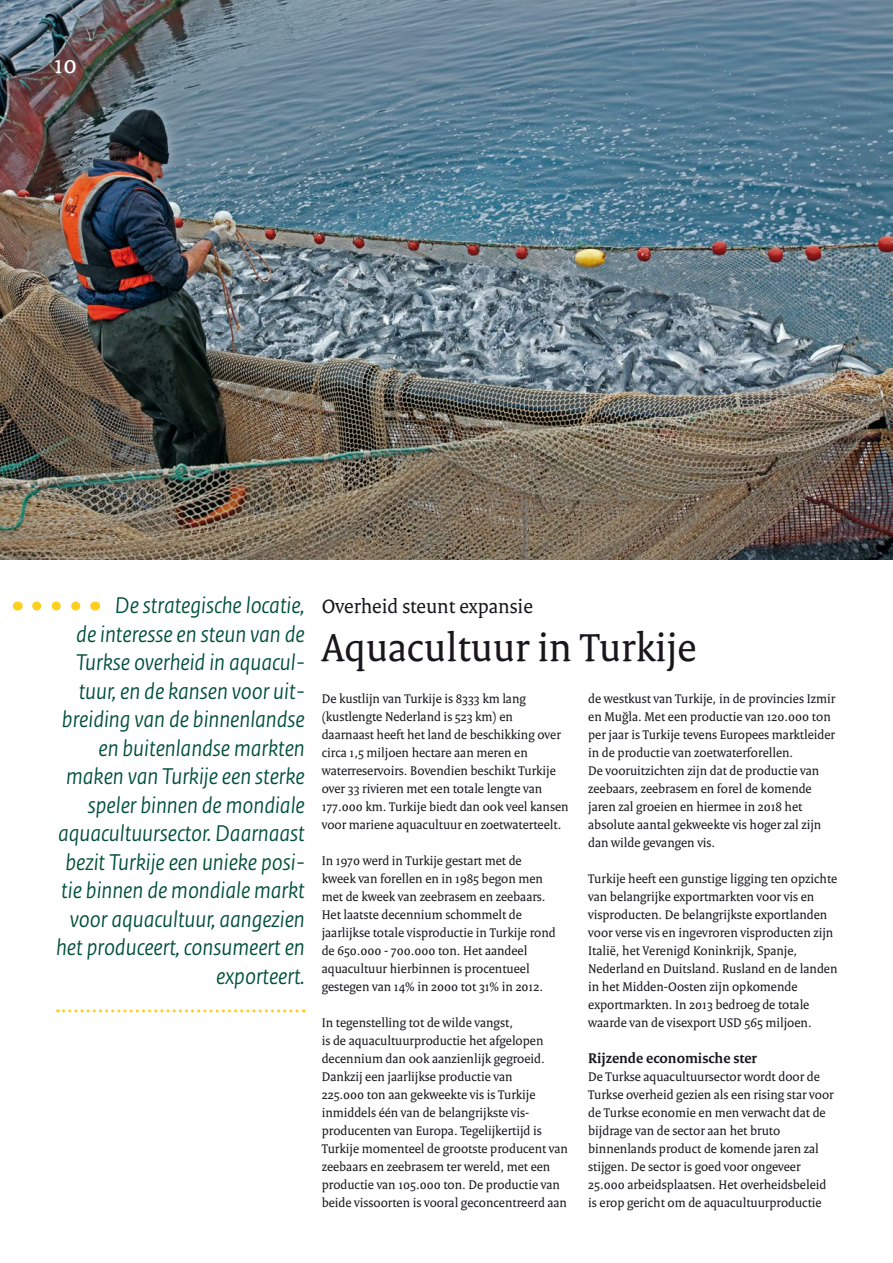
<style>
.page{position:relative;width:893px;height:1263px;background:#fff}
.page>*{position:absolute;margin:0;border:0;box-sizing:border-box;transform-origin:0 0}
.t1{font:42px "Rijksoverheid Serif";color:#1a171c}
.t2{font:27px "Rijksoverheid Serif";color:#fff}
.t3{font:italic 24px/28.5px "Rijksoverheid Sans Heading";color:#00503a;text-align:right}
.t4{font:21px "Rijksoverheid Serif";color:#1a171c}
.t5{font:700 15px "Rijksoverheid Serif";color:#1a171c}
.t6{font:13.5px/18px "Rijksoverheid Serif";color:#1a171c}
</style>
<div class="page">
<img style="left:0;top:0;width:893px;height:559px">
<svg style="left:37px;top:601px;width:44px;height:9px"></svg>
<svg style="left:57px;top:1009px;width:247px;height:3px"></svg>
<h2 class="t2" style="left:54px;top:48px;width:25px">10</h2>
<p class="t3" style="left:56px;top:592px;width:250px">De strategische locatie,<br>de interesse en steun van de<br>Turkse overheid in aquacul&shy;tuur, en de kansen voor uit&shy;breiding van de binnenlandse en buitenlandse markten maken van Turkije een sterke speler binnen de mondiale aquacultuursector. Daarnaast bezit Turkije een unieke posi&shy;tie binnen de mondiale markt voor aquacultuur, aangezien het produceert, consumeert en exporteert.</p>
<h3 class="t4" style="left:322px;top:594px;width:213px">Overheid steunt expansie</h3>
<h1 class="t1" style="left:322px;top:623px;width:376px">Aquacultuur in Turkije</h1>
<p class="t6" style="left:322px;top:690px;width:248px">De kustlijn van Turkije is 8333 km lang (kustlengte Nederland is 523 km) en<br>daarnaast heeft het land de beschikking over circa 1,5 miljoen hectare aan meren en waterreservoirs. Bovendien beschikt Turkije over 33 rivieren met een totale lengte van 177.000 km. Turkije biedt dan ook veel kansen voor mariene aquacultuur en zoetwaterteelt.</p>
<p class="t6" style="left:322px;top:852px;width:235px">In 1970 werd in Turkije gestart met de kweek van forellen en in 1985 begon men met de kweek van zeebrasem en zeebaars.<br>Het laatste decennium schommelt de jaarlijkse totale visproductie in Turkije rond de 650.000 - 700.000 ton. Het aandeel aquacultuur hierbinnen is procentueel gestegen van 14% in 2000 tot 31% in 2012.</p>
<p class="t6" style="left:322px;top:1014px;width:248px">In tegenstelling tot de wilde vangst,<br>is de aquacultuurproductie het afgelopen decennium dan ook aanzienlijk gegroeid.<br>Dankzij een jaarlijkse productie van<br>225.000 ton aan gekweekte vis is Turkije inmiddels één van de belangrijkste vis&shy;producenten van Europa. Tegelijkertijd is Turkije momenteel de grootste producent van zeebaars en zeebrasem ter wereld, met een productie van 105.000 ton. De productie van beide vissoorten is vooral geconcentreerd aan</p>
<p class="t6" style="left:588px;top:690px;width:248px">de westkust van Turkije, in de provincies Izmir en Muğla. Met een productie van 120.000 ton per jaar is Turkije tevens Europees marktleider in de productie van zoetwaterforellen.<br>De vooruitzichten zijn dat de productie van zeebaars, zeebrasem en forel de komende jaren zal groeien en hiermee in 2018 het absolute aantal gekweekte vis hoger zal zijn dan wilde gevangen vis.</p>
<p class="t6" style="left:588px;top:870px;width:251px">Turkije heeft een gunstige ligging ten opzichte van belangrijke exportmarkten voor vis en visproducten. De belangrijkste exportlanden voor verse vis en ingevroren visproducten zijn Italië, het Verenigd Koninkrijk, Spanje, Nederland en Duitsland. Rusland en de landen in het Midden-Oosten zijn opkomende exportmarkten. In 2013 bedroeg de totale waarde van de visexport USD 565 miljoen.</p>
<p class="t5" style="left:588px;top:1049px;width:170px">Rijzende economische ster</p>
<p class="t6" style="left:588px;top:1068px;width:247px">De Turkse aquacultuursector wordt door de Turkse overheid gezien als een rising star voor de Turkse economie en men verwacht dat de bijdrage van de sector aan het bruto binnenlands product de komende jaren zal stijgen. De sector is goed voor ongeveer 25.000 arbeidsplaatsen. Het overheidsbeleid is erop gericht om de aquacultuurproductie</p>
</div>
